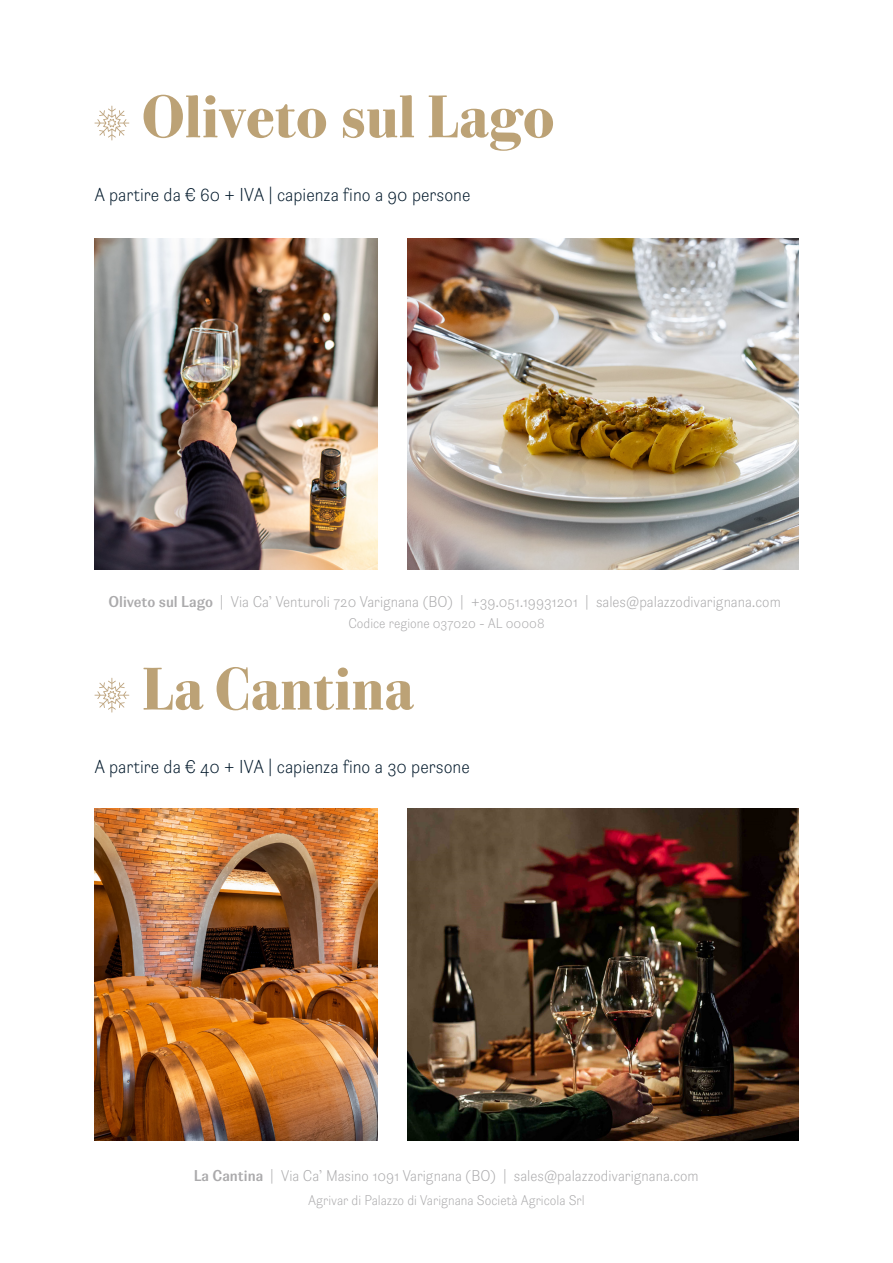
<style>
.page{position:relative;width:893px;height:1263px;background:#fff}
.page>*{position:absolute;margin:0;border:0;box-sizing:border-box;transform-origin:0 0}
.t1{font:900 57px "Parmigiano Text Std";color:#bca276}
.t2{font:300 18px "Parmigiano Sans Std";color:#00182a}
.t3{font:300 15px "Parmigiano Sans Std";color:#abaaac}
.t4{font:300 13.5px "Parmigiano Sans Std";color:#abaaac}
.s1{font-weight:500}
</style>
<div class="page">
<svg style="left:94px;top:106px;width:35px;height:34px"></svg>
<svg style="left:94px;top:678px;width:35px;height:34px"></svg>
<img style="left:94px;top:809px;width:283px;height:331px">
<img style="left:94px;top:239px;width:283px;height:331px">
<img style="left:407px;top:809px;width:391px;height:331px">
<img style="left:407px;top:239px;width:391px;height:331px">
<p class="t1" style="left:142px;top:78px;width:414px">Oliveto sul Lago</p>
<p class="t2" style="left:94px;top:183px;width:377px">A partire da € 60 + IVA | capienza fino a 90 persone</p>
<p class="t3" style="left:108px;top:592px;width:674px"><span class="s1">Oliveto sul Lago</span> | Via Ca’ Venturoli 720 Varignana (BO) | +39.051.19931201 | sales@palazzodivarignana.com</p>
<p class="t4" style="left:348px;top:615px;width:198px">Codice regione 037020 - AL 00008</p>
<p class="t1" style="left:142px;top:650px;width:273px">La Cantina</p>
<p class="t2" style="left:94px;top:756px;width:377px">A partire da € 40 + IVA | capienza fino a 30 persone</p>
<p class="t3" style="left:194px;top:1167px;width:506px"><span class="s1">La Cantina</span> | Via Ca’ Masino 1091 Varignana (BO) | sales@palazzodivarignana.com</p>
<p class="t4" style="left:308px;top:1192px;width:278px">Agrivar di Palazzo di Varignana Società Agricola Srl</p>
</div>
